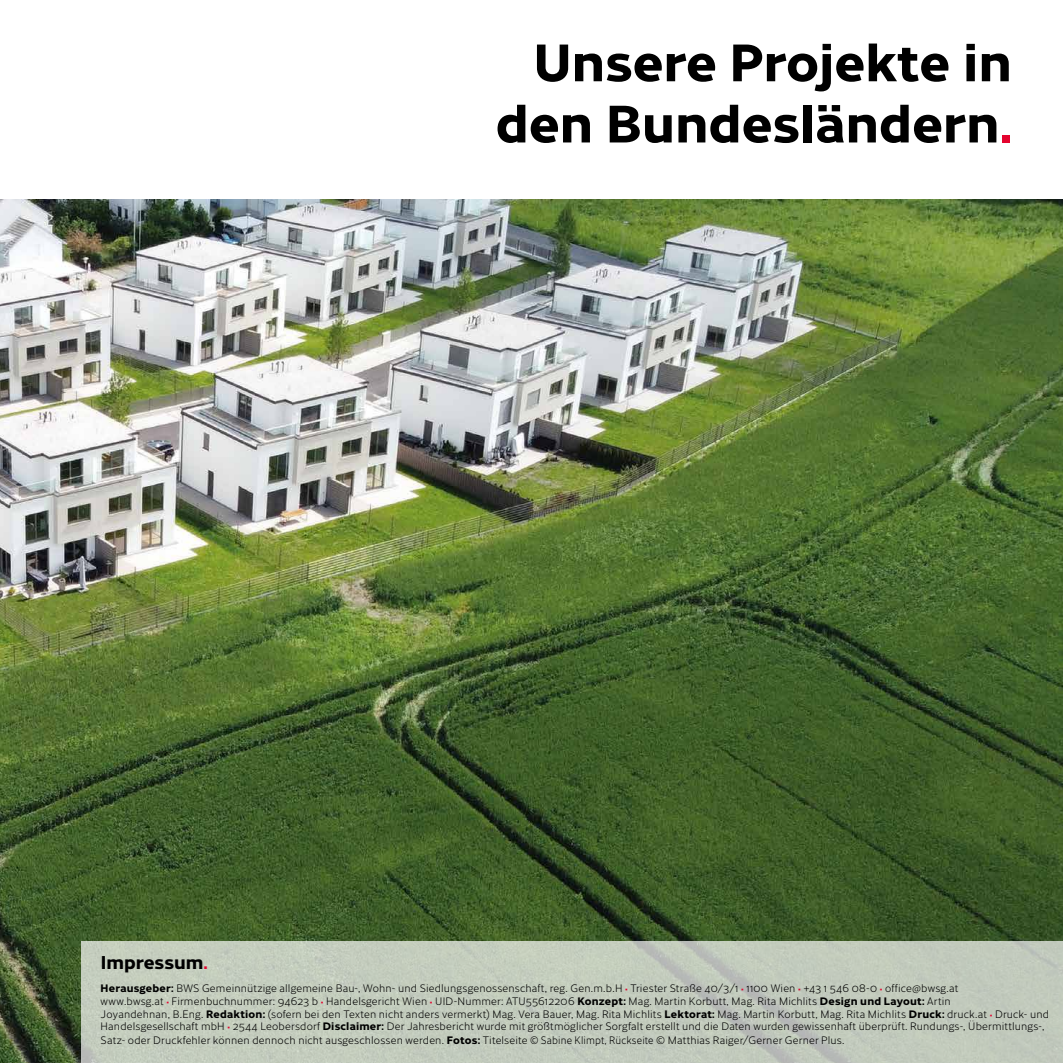
<style>
.page{position:relative;width:1063px;height:1063px;background:#fff}
.page>*{position:absolute;margin:0;border:0;box-sizing:border-box;transform-origin:0 0}
.t1{font:700 51px/61.2px "Cresta";color:#000;text-align:right}
.t2{font:700 18px "Cresta";color:#000}
.t3{font:300 10.5px/12.6px "Cresta";letter-spacing:.015em;color:#000}
.s1{color:#e4032e}
.s2{font-weight:700}
.s3{font-family:"Verdana";font-weight:400;font-size:7.5px;color:#e4032e}
</style>
<div class="page">
<img style="left:0;top:200px;width:1063px;height:863px">
<div style="left:81px;top:942px;width:982px;height:121px;background:#c3cbbd"></div>
<h1 class="t1" style="left:496px;top:28px;width:518px">Unsere Projekte in den Bundesländern<span class="s1">.</span></h1>
<h2 class="t2" style="left:101px;top:948px;width:109px">Impressum<span class="s1">.</span></h2>
<p class="t3" style="left:101px;top:982px;width:950px"><span class="s2">Herausgeber:</span> BWS Gemeinnützige allgemeine Bau-, Wohn- und Siedlungsgenossenschaft, reg. Gen.m.b.H <span class="s3">▪</span> Triester Straße 40/3/1 <span class="s3">▪</span> 1100 Wien <span class="s3">▪</span> +43 1 546 08-0 <span class="s3">▪</span> office@bwsg.at<br>www.bwsg.at <span class="s3">▪</span> Firmenbuchnummer: 94623 b <span class="s3">▪</span> Handelsgericht Wien <span class="s3">▪</span> UID-Nummer: ATU55612206 <span class="s2">Konzept:</span> Mag. Martin Korbutt, Mag. Rita Michlits <span class="s2">Design und Layout:</span> Artin<br>Joyandehnan, B.Eng. <span class="s2">Redaktion:</span> (sofern bei den Texten nicht anders vermerkt) Mag. Vera Bauer, Mag. Rita Michlits <span class="s2">Lektorat:</span> Mag. Martin Korbutt, Mag. Rita Michlits <span class="s2">Druck:</span> druck.at <span class="s3">▪</span> Druck- und Handelsgesellschaft mbH <span class="s3">▪</span> 2544 Leobersdorf <span class="s2">Disclaimer:</span> Der Jahresbericht wurde mit größtmöglicher Sorgfalt erstellt und die Daten wurden gewissenhaft überprüft. Rundungs-, Übermittlungs-,</p>
<p class="t3" style="left:101px;top:1033px;width:745px">Satz- oder Druckfehler können dennoch nicht ausgeschlossen werden. <span class="s2">Fotos:</span> Titelseite © Sabine Klimpt, Rückseite © Matthias Raiger/Gerner Gerner Plus.</p>
</div>
